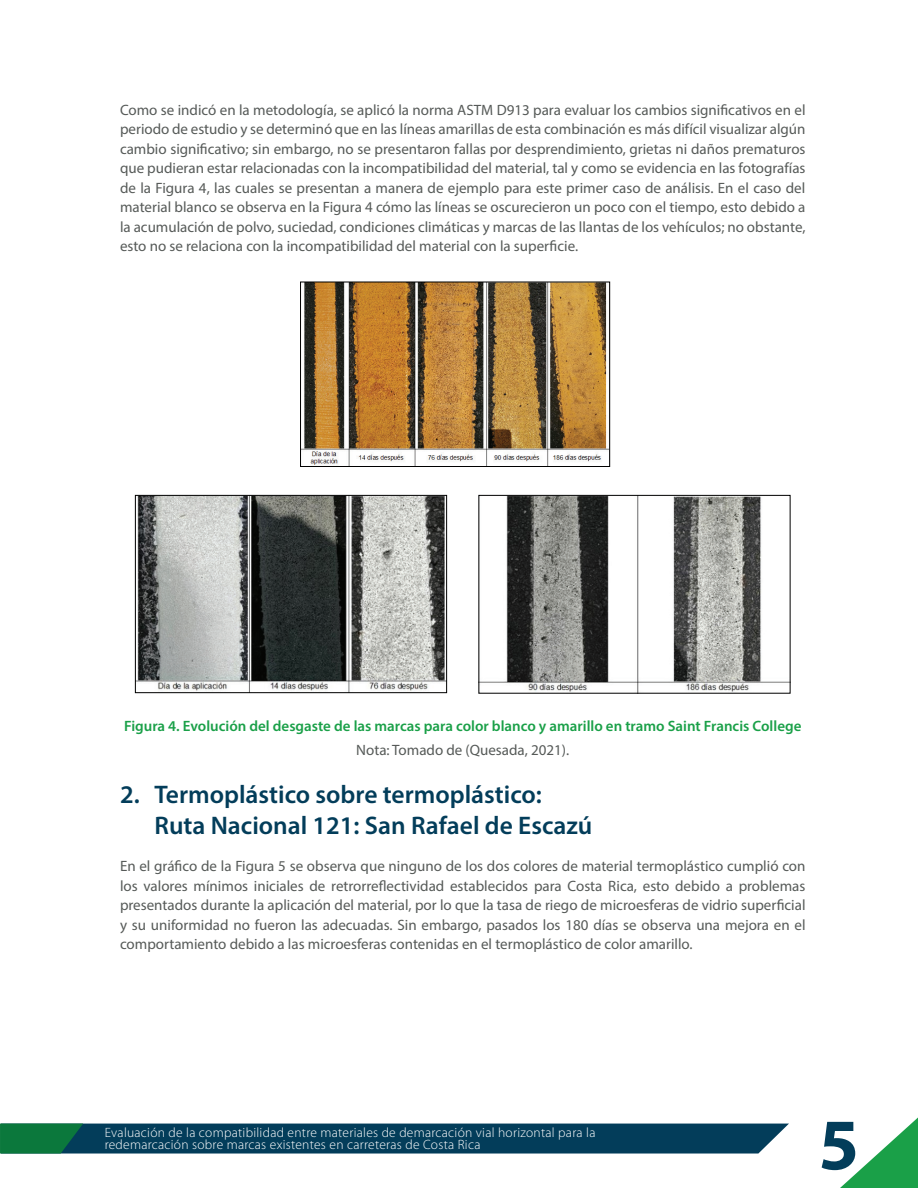
<style>
.page{position:relative;width:918px;height:1188px;background:#fff}
.page>*{position:absolute;margin:0;border:0;box-sizing:border-box;transform-origin:0 0}
.t1{font:700 73.05px "Myriad Pro";color:#033d5a}
.t2{font:600 25.5px/30.6px "Myriad Pro";color:#033d5a}
.t3{font:15px/19.5px "Myriad Pro";color:#565a58;text-align:justify}
.t4{font:600 15px "Myriad Pro";color:#1aa048}
.t5{font:300 13.5px/12px "Myriad Pro";letter-spacing:.02em;color:#fff}
</style>
<div class="page">
<svg style="left:840px;top:1118px;width:78px;height:70px"></svg>
<svg style="left:0;top:1124px;width:789px;height:30px;background:#0c495d"></svg>
<img style="left:302px;top:284px;width:306px;height:181px">
<div style="left:300px;top:282px;width:310px;height:185px;border:1px solid #000"></div>
<img style="left:137px;top:497px;width:308px;height:194px">
<div style="left:135px;top:495px;width:312px;height:198px;border:1px solid #000"></div>
<img style="left:480px;top:497px;width:308px;height:195px">
<div style="left:478px;top:495px;width:312px;height:199px;border:1px solid #000"></div>
<p class="t3" style="left:120px;top:100px;width:687px">Como se indicó en la metodología, se aplicó la norma ASTM D913 para evaluar los cambios significativos en el periodo de estudio y se determinó que en las líneas amarillas de esta combinación es más difícil visualizar algún cambio significativo; sin embargo, no se presentaron fallas por desprendimiento, grietas ni daños prematuros que pudieran estar relacionadas con la incompatibilidad del material, tal y como se evidencia en las fotografías de la Figura 4, las cuales se presentan a manera de ejemplo para este primer caso de análisis. En el caso del material blanco se observa en la Figura 4 cómo las líneas se oscurecieron un poco con el tiempo, esto debido a la acumulación de polvo, suciedad, condiciones climáticas y marcas de las llantas de los vehículos; no obstante, esto no se relaciona con la incompatibilidad del material con la superficie.</p>
<p class="t4" style="left:124px;top:717px;width:679px">Figura 4. Evolución del desgaste de las marcas para color blanco y amarillo en tramo Saint Francis College</p>
<p class="t3" style="left:356px;top:740px;width:214px">Nota: Tomado de (Quesada, 2021).</p>
<h2 class="t2" style="left:155px;top:779px;width:439px;text-indent:-35px">2. Termoplástico sobre termoplástico:<br>Ruta Nacional 121: San Rafael de Escazú</h2>
<p class="t3" style="left:120px;top:856px;width:687px">En el gráfico de la Figura 5 se observa que ninguno de los dos colores de material termoplástico cumplió con los valores mínimos iniciales de retrorreflectividad establecidos para Costa Rica, esto debido a problemas presentados durante la aplicación del material, por lo que la tasa de riego de microesferas de vidrio superficial y su uniformidad no fueron las adecuadas. Sin embargo, pasados los 180 días se observa una mejora en el comportamiento debido a las microesferas contenidas en el termoplástico de color amarillo.</p>
<p class="t5" style="left:105px;top:1126px;width:492px">Evaluación de la compatibilidad entre materiales de demarcación vial horizontal para la redemarcación sobre marcas existentes en carreteras de Costa Rica</p>
<h1 class="t1" style="left:819px;top:1097px;width:42px">5</h1>
</div>
